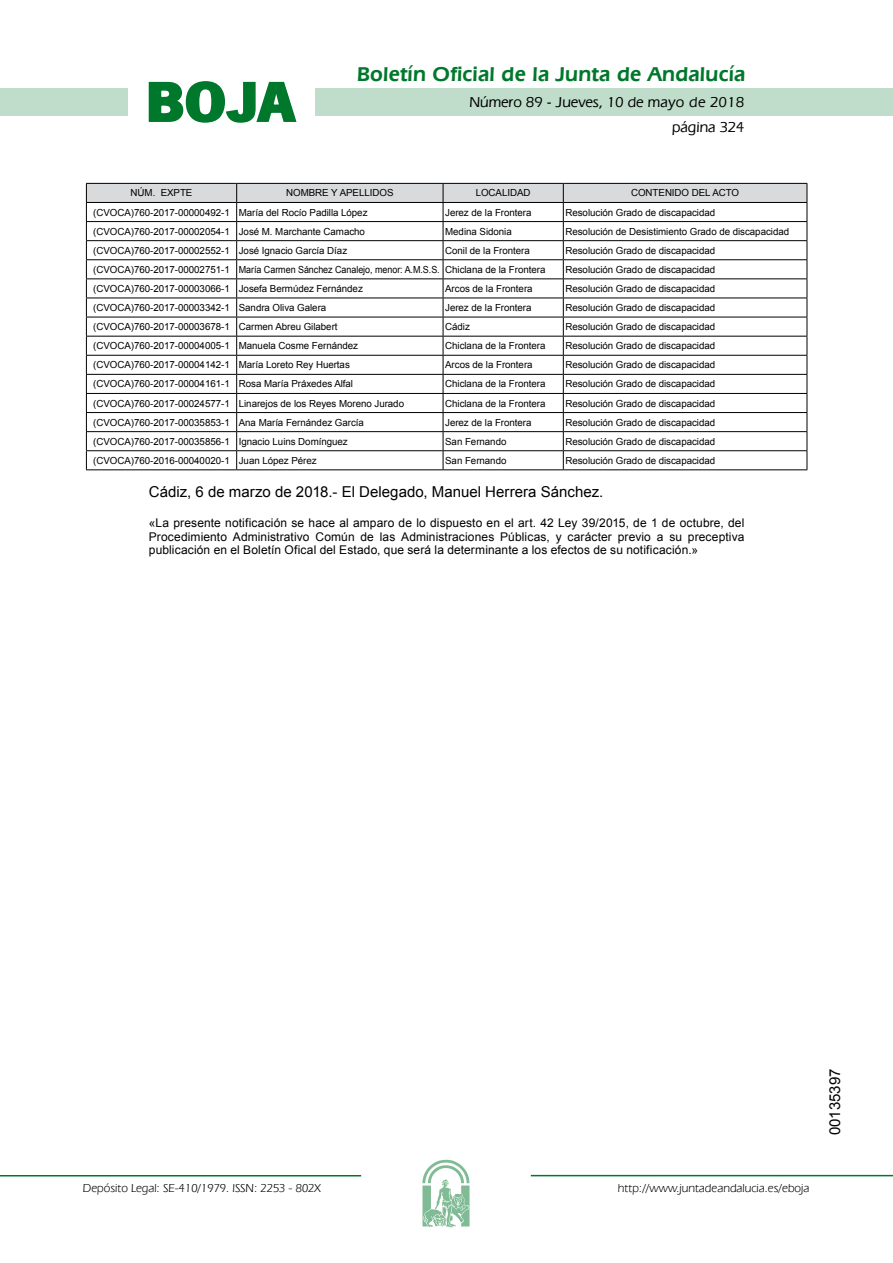
<style>
.page{position:relative;width:893px;height:1263px;background:#fff}
.page>*{position:absolute;margin:0;border:0;box-sizing:border-box;transform-origin:0 0}
.t1{font:700 57.75px "News Got T";color:#00782c;scale:1.14 1}
.t2{font:600 21px "Eras IT Cby BT";letter-spacing:.01em;color:#00782c}
.t3{font:15px "Arial";color:#000}
.t4{font:500 15px/24.5px "Eras IT Cby BT";color:#000;text-align:right}
.t5{font:12px/13.5px "Arial";letter-spacing:.01em;color:#000;text-align:justify}
.t6{font:12px "Eras IT Cby BT";color:#000}
.t7{font:9.75px "Arial";letter-spacing:-.005em;color:#000}
</style>
<div class="page">
<div style="left:315px;top:88px;width:577px;height:28px;background:#bfddca"></div>
<div style="left:0;top:88px;width:128px;height:28px;background:#bfddca"></div>
<hr style="left:0;top:1175px;width:361px;height:2px;background:#00782c">
<svg style="left:422px;top:1159px;width:47px;height:68px"></svg>
<hr style="left:531px;top:1175px;width:361px;height:1px;background:#00782c">
<svg style="left:148px;top:81px;width:149px;height:42px"></svg>
<svg style="left:86px;top:183px;width:721px;height:286px"></svg>
<hr style="left:86px;top:469px;width:151px;height:1px;background:#000">
<hr style="left:237px;top:469px;width:206px;height:1px;background:#000">
<hr style="left:443px;top:469px;width:120px;height:1px;background:#000">
<hr style="left:563px;top:469px;width:244px;height:1px;background:#000">
<h1 class="t1" style="left:145px;top:68px;width:133px">BOJA</h1>
<h2 class="t2" style="left:357px;top:62px;width:390px">Boletín Oficial de la Junta de Andalucía</h2>
<h3 class="t4" style="left:469px;top:90px;width:276px">Número 89 - Jueves, 10 de mayo de 2018 página 324</h3>
<p class="t7" style="left:131px;top:187px;width:63px">NÚM. EXPTE</p>
<p class="t7" style="left:286px;top:187px;width:109px">NOMBRE Y APELLIDOS</p>
<p class="t7" style="left:475px;top:187px;width:56px">LOCALIDAD</p>
<p class="t7" style="left:631px;top:187px;width:110px">CONTENIDO DEL ACTO</p>
<p class="t7" style="left:93px;top:206px;width:276px">(CVOCA)760-2017-00000492-1 María del Rocío Padilla López</p>
<p class="t7" style="left:445px;top:206px;width:88px">Jerez de la Frontera</p>
<p class="t7" style="left:565px;top:206px;width:151px">Resolución Grado de discapacidad</p>
<p class="t7" style="left:93px;top:225px;width:273px">(CVOCA)760-2017-00002054-1 José M. Marchante Camacho</p>
<p class="t7" style="left:445px;top:225px;width:68px">Medina Sidonia</p>
<p class="t7" style="left:565px;top:225px;width:225px">Resolución de Desistimiento Grado de discapacidad</p>
<p class="t7" style="left:93px;top:244px;width:255px">(CVOCA)760-2017-00002552-1 José Ignacio García Díaz</p>
<p class="t7" style="left:445px;top:244px;width:86px">Conil de la Frontera</p>
<p class="t7" style="left:565px;top:244px;width:151px">Resolución Grado de discapacidad</p>
<p class="t7" style="left:93px;top:263px;width:453px">(CVOCA)760-2017-00002751-1 María Carmen Sánchez Canalejo, menor: A.M.S.S. Chiclana de la Frontera</p>
<p class="t7" style="left:565px;top:263px;width:151px">Resolución Grado de discapacidad</p>
<p class="t7" style="left:93px;top:282px;width:271px">(CVOCA)760-2017-00003066-1 Josefa Bermúdez Fernández</p>
<p class="t7" style="left:445px;top:282px;width:89px">Arcos de la Frontera</p>
<p class="t7" style="left:565px;top:282px;width:151px">Resolución Grado de discapacidad</p>
<p class="t7" style="left:93px;top:301px;width:234px">(CVOCA)760-2017-00003342-1 Sandra Oliva Galera</p>
<p class="t7" style="left:445px;top:301px;width:88px">Jerez de la Frontera</p>
<p class="t7" style="left:565px;top:301px;width:151px">Resolución Grado de discapacidad</p>
<p class="t7" style="left:93px;top:320px;width:246px">(CVOCA)760-2017-00003678-1 Carmen Abreu Gilabert</p>
<p class="t7" style="left:445px;top:320px;width:26px">Cádiz</p>
<p class="t7" style="left:565px;top:320px;width:151px">Resolución Grado de discapacidad</p>
<p class="t7" style="left:93px;top:339px;width:266px">(CVOCA)760-2017-00004005-1 Manuela Cosme Fernández</p>
<p class="t7" style="left:445px;top:339px;width:102px">Chiclana de la Frontera</p>
<p class="t7" style="left:565px;top:339px;width:151px">Resolución Grado de discapacidad</p>
<p class="t7" style="left:93px;top:359px;width:258px">(CVOCA)760-2017-00004142-1 María Loreto Rey Huertas</p>
<p class="t7" style="left:445px;top:359px;width:89px">Arcos de la Frontera</p>
<p class="t7" style="left:565px;top:359px;width:151px">Resolución Grado de discapacidad</p>
<p class="t7" style="left:93px;top:378px;width:261px">(CVOCA)760-2017-00004161-1 Rosa María Práxedes Alfal</p>
<p class="t7" style="left:445px;top:378px;width:102px">Chiclana de la Frontera</p>
<p class="t7" style="left:565px;top:378px;width:151px">Resolución Grado de discapacidad</p>
<p class="t7" style="left:93px;top:397px;width:312px">(CVOCA)760-2017-00024577-1 Linarejos de los Reyes Moreno Jurado</p>
<p class="t7" style="left:445px;top:397px;width:102px">Chiclana de la Frontera</p>
<p class="t7" style="left:565px;top:397px;width:151px">Resolución Grado de discapacidad</p>
<p class="t7" style="left:93px;top:416px;width:272px">(CVOCA)760-2017-00035853-1 Ana María Fernández García</p>
<p class="t7" style="left:445px;top:416px;width:88px">Jerez de la Frontera</p>
<p class="t7" style="left:565px;top:416px;width:151px">Resolución Grado de discapacidad</p>
<p class="t7" style="left:93px;top:435px;width:256px">(CVOCA)760-2017-00035856-1 Ignacio Luins Domínguez</p>
<p class="t7" style="left:445px;top:435px;width:63px">San Fernando</p>
<p class="t7" style="left:565px;top:435px;width:151px">Resolución Grado de discapacidad</p>
<p class="t7" style="left:93px;top:454px;width:225px">(CVOCA)760-2016-00040020-1 Juan López Pérez</p>
<p class="t7" style="left:445px;top:454px;width:63px">San Fernando</p>
<p class="t7" style="left:565px;top:454px;width:151px">Resolución Grado de discapacidad</p>
<h3 class="t3" style="left:149px;top:482px;width:456px">Cádiz, 6 de marzo de 2018.- El Delegado, Manuel Herrera Sánchez.</h3>
<p class="t5" style="left:149px;top:516px;width:597px">«La presente notificación se hace al amparo de lo dispuesto en el art. 42 Ley 39/2015, de 1 de octubre, del Procedimiento Administrativo Común de las Administraciones Públicas, y carácter previo a su preceptiva publicación en el Boletín Ofical del Estado, que será la determinante a los efectos de su notificación.»</p>
<p class="t6" style="left:83px;top:1181px;width:239px">Depósito Legal: SE-410/1979. ISSN: 2253 - 802X</p>
<p class="t6" style="left:618px;top:1181px;width:193px">http://www.juntadeandalucia.es/eboja</p>
<h3 class="t3" style="left:825px;top:1135px;width:68px;rotate:-90deg">00135397</h3>
</div>
